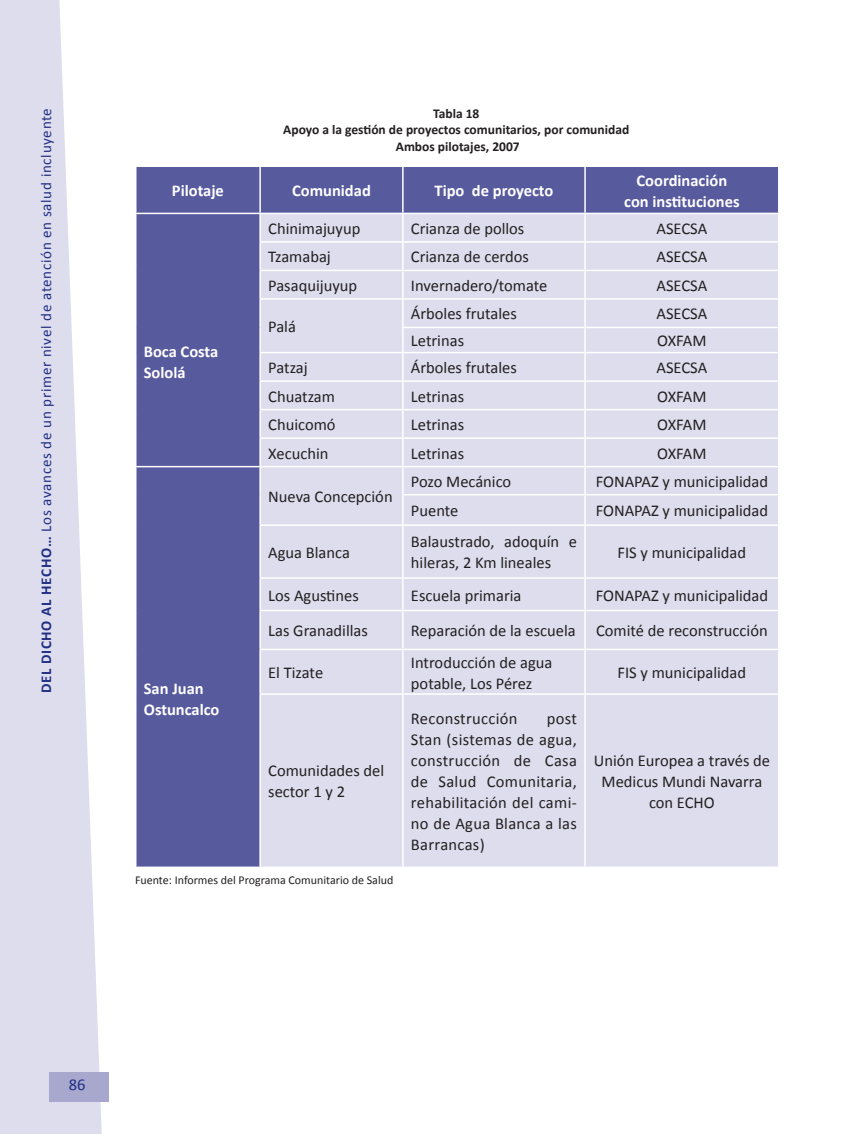
<style>
.page{position:relative;width:864px;height:1134px;background:#fff}
.page>*{position:absolute;margin:0;border:0;box-sizing:border-box;transform-origin:0 0}
.TEXTO_gral{font:16.5px/21px "Calibri";color:#231f20}
.TEXTO_gral-2{font:700 16.5px "Calibri";color:#fff}
.TEXTO_gral-3{font:16.5px "Calibri";letter-spacing:.02em;color:#231f20}
.t1{font:16.5px "Calibri";color:#202e84}
.t2{font:15px "Calibri";letter-spacing:.045em;color:#202e84}
.TITULO_GRAFICA{font:700 13.5px "Calibri";color:#231f20}
.LLAMADAS{font:12px "Calibri";color:#231f20}
.s1{font-weight:700}
</style>
<div class="page">
<svg style="left:0;top:0;width:102px;height:1134px;fill:#dddded"></svg>
<div style="left:49px;top:1072px;width:60px;height:29px;background:#a8a7ce"></div>
<div style="left:136px;top:495px;width:123px;height:372px;background:#585a9e"></div>
<div style="left:261px;top:495px;width:517px;height:372px;background:#dddded"></div>
<svg style="left:135px;top:166px;width:644px;height:329px;background:#b7b7d6"></svg>
<hr style="left:260px;top:466px;width:143px;height:1px;background:#fff">
<hr style="left:259px;top:467px;width:2px;height:28px;background:#fff">
<hr style="left:403px;top:466px;width:182px;height:1px;background:#fff">
<hr style="left:402px;top:467px;width:2px;height:27px;background:#fff">
<hr style="left:585px;top:466px;width:195px;height:1px;background:#fff">
<hr style="left:584px;top:467px;width:2px;height:27px;background:#fff">
<hr style="left:778px;top:467px;width:2px;height:27px;background:#fff">
<hr style="left:402px;top:494px;width:183px;height:1px;background:#fff">
<hr style="left:402px;top:495px;width:2px;height:29px;background:#fff">
<hr style="left:585px;top:494px;width:195px;height:1px;background:#fff">
<hr style="left:584px;top:495px;width:2px;height:29px;background:#fff">
<hr style="left:259px;top:524px;width:144px;height:2px;background:#fff">
<hr style="left:403px;top:524px;width:182px;height:2px;background:#fff">
<hr style="left:402px;top:526px;width:2px;height:51px;background:#fff">
<hr style="left:585px;top:524px;width:195px;height:2px;background:#fff">
<hr style="left:584px;top:526px;width:2px;height:51px;background:#fff">
<hr style="left:259px;top:577px;width:144px;height:2px;background:#fff">
<hr style="left:403px;top:577px;width:182px;height:2px;background:#fff">
<hr style="left:402px;top:579px;width:2px;height:31px;background:#fff">
<hr style="left:585px;top:577px;width:195px;height:2px;background:#fff">
<hr style="left:584px;top:579px;width:2px;height:31px;background:#fff">
<hr style="left:259px;top:610px;width:144px;height:1px;background:#fff">
<hr style="left:403px;top:610px;width:182px;height:1px;background:#fff">
<hr style="left:402px;top:611px;width:2px;height:38px;background:#fff">
<hr style="left:585px;top:610px;width:195px;height:1px;background:#fff">
<hr style="left:584px;top:611px;width:2px;height:38px;background:#fff">
<hr style="left:259px;top:649px;width:144px;height:1px;background:#fff">
<hr style="left:403px;top:649px;width:182px;height:1px;background:#fff">
<hr style="left:402px;top:650px;width:2px;height:43px;background:#fff">
<hr style="left:585px;top:649px;width:195px;height:1px;background:#fff">
<hr style="left:584px;top:650px;width:2px;height:43px;background:#fff">
<hr style="left:259px;top:693px;width:144px;height:2px;background:#fff">
<hr style="left:403px;top:693px;width:182px;height:2px;background:#fff">
<hr style="left:402px;top:695px;width:2px;height:172px;background:#fff">
<hr style="left:585px;top:693px;width:195px;height:2px;background:#fff">
<hr style="left:584px;top:695px;width:2px;height:172px;background:#fff">
<p class="t2" style="left:37px;top:693px;width:587px;rotate:-90deg"><span class="s1">DEL DICHO AL HECHO…</span> Los avances de un primer nivel de atención en salud incluyente</p>
<p class="TITULO_GRAFICA" style="left:433px;top:105px;width:48px">Tabla 18</p>
<p class="TITULO_GRAFICA" style="left:283px;top:121px;width:348px">Apoyo a la gestión de proyectos comunitarios, por comunidad</p>
<p class="TITULO_GRAFICA" style="left:396px;top:138px;width:125px">Ambos pilotajes, 2007</p>
<p class="TEXTO_gral-2" style="left:637px;top:170px;width:92px">Coordinación</p>
<p class="TEXTO_gral-2" style="left:624px;top:191px;width:117px">con instituciones</p>
<p class="TEXTO_gral-2" style="left:172px;top:180px;width:53px">Pilotaje</p>
<p class="TEXTO_gral-2" style="left:292px;top:180px;width:80px">Comunidad</p>
<p class="TEXTO_gral-2" style="left:435px;top:180px;width:120px">Tipo de proyecto</p>
<p class="TEXTO_gral" style="left:268px;top:217px;width:94px">Chinimajuyup</p>
<p class="TEXTO_gral" style="left:411px;top:217px;width:115px">Crianza de pollos</p>
<p class="TEXTO_gral" style="left:657px;top:217px;width:52px">ASECSA</p>
<p class="TEXTO_gral" style="left:268px;top:246px;width:64px">Tzamabaj</p>
<p class="TEXTO_gral" style="left:411px;top:246px;width:119px">Crianza de cerdos</p>
<p class="TEXTO_gral" style="left:657px;top:246px;width:52px">ASECSA</p>
<p class="TEXTO_gral" style="left:268px;top:274px;width:90px">Pasaquijuyup</p>
<p class="TEXTO_gral" style="left:411px;top:274px;width:138px">Invernadero/tomate</p>
<p class="TEXTO_gral" style="left:657px;top:274px;width:52px">ASECSA</p>
<p class="TEXTO_gral" style="left:268px;top:315px;width:29px">Palá</p>
<p class="TEXTO_gral" style="left:411px;top:303px;width:107px">Árboles frutales</p>
<p class="TEXTO_gral" style="left:657px;top:303px;width:52px">ASECSA</p>
<p class="TEXTO_gral" style="left:411px;top:329px;width:55px">Letrinas</p>
<p class="TEXTO_gral" style="left:657px;top:329px;width:51px">OXFAM</p>
<p class="TEXTO_gral-2" style="left:144px;top:341px;width:76px">Boca Costa</p>
<p class="TEXTO_gral-2" style="left:144px;top:362px;width:43px">Sololá</p>
<p class="TEXTO_gral" style="left:268px;top:356px;width:41px">Patzaj</p>
<p class="TEXTO_gral" style="left:411px;top:356px;width:107px">Árboles frutales</p>
<p class="TEXTO_gral" style="left:657px;top:356px;width:52px">ASECSA</p>
<p class="TEXTO_gral" style="left:268px;top:385px;width:68px">Chuatzam</p>
<p class="TEXTO_gral" style="left:411px;top:385px;width:55px">Letrinas</p>
<p class="TEXTO_gral" style="left:657px;top:385px;width:51px">OXFAM</p>
<p class="TEXTO_gral" style="left:268px;top:413px;width:69px">Chuicomó</p>
<p class="TEXTO_gral" style="left:411px;top:413px;width:55px">Letrinas</p>
<p class="TEXTO_gral" style="left:657px;top:413px;width:51px">OXFAM</p>
<p class="TEXTO_gral" style="left:268px;top:442px;width:62px">Xecuchin</p>
<p class="TEXTO_gral" style="left:411px;top:442px;width:55px">Letrinas</p>
<p class="TEXTO_gral" style="left:657px;top:442px;width:51px">OXFAM</p>
<p class="TEXTO_gral" style="left:411px;top:470px;width:102px">Pozo Mecánico</p>
<p class="TEXTO_gral" style="left:596px;top:470px;width:174px">FONAPAZ y municipalidad</p>
<p class="TEXTO_gral" style="left:411px;top:499px;width:49px">Puente</p>
<p class="TEXTO_gral" style="left:596px;top:499px;width:174px">FONAPAZ y municipalidad</p>
<p class="TEXTO_gral" style="left:268px;top:485px;width:126px">Nueva Concepción</p>
<p class="TEXTO_gral" style="left:268px;top:541px;width:83px">Agua Blanca</p>
<p class="TEXTO_gral" style="left:411px;top:531px;width:167px">Balaustrado, adoquín e hileras, 2 Km lineales</p>
<p class="TEXTO_gral" style="left:618px;top:541px;width:130px">FIS y municipalidad</p>
<p class="TEXTO_gral" style="left:268px;top:584px;width:92px">Los Agustines</p>
<p class="TEXTO_gral" style="left:411px;top:584px;width:112px">Escuela primaria</p>
<p class="TEXTO_gral" style="left:596px;top:584px;width:174px">FONAPAZ y municipalidad</p>
<p class="TEXTO_gral" style="left:268px;top:619px;width:101px">Las Granadillas</p>
<p class="TEXTO_gral" style="left:411px;top:619px;width:166px">Reparación de la escuela</p>
<p class="TEXTO_gral" style="left:596px;top:619px;width:173px">Comité de reconstrucción</p>
<p class="TEXTO_gral" style="left:268px;top:661px;width:56px">El Tizate</p>
<p class="TEXTO_gral" style="left:411px;top:651px;width:143px">Introducción de agua</p>
<p class="TEXTO_gral" style="left:411px;top:672px;width:123px">potable, Los Pérez</p>
<p class="TEXTO_gral" style="left:618px;top:661px;width:130px">FIS y municipalidad</p>
<p class="TEXTO_gral-2" style="left:144px;top:678px;width:61px">San Juan</p>
<p class="TEXTO_gral-2" style="left:144px;top:699px;width:77px">Ostuncalco</p>
<p class="TEXTO_gral-3" style="left:411px;top:708px;width:108px">Reconstrucción</p>
<p class="TEXTO_gral" style="left:411px;top:707px;width:167px;text-align:justify;text-indent:136px">post Stan (sistemas de agua, construcción de Casa de Salud Comunitaria, rehabilitación del cami&shy;no de Agua Blanca a las Barrancas)</p>
<p class="TEXTO_gral" style="left:594px;top:749px;width:178px">Unión Europea a través de</p>
<p class="TEXTO_gral" style="left:602px;top:770px;width:162px;text-align:center">Medicus Mundi Navarra con ECHO</p>
<p class="TEXTO_gral" style="left:268px;top:760px;width:118px">Comunidades del</p>
<p class="TEXTO_gral" style="left:268px;top:781px;width:78px">sector 1 y 2</p>
<p class="LLAMADAS" style="left:135px;top:873px;width:260px">Fuente: Informes del Programa Comunitario de Salud</p>
<p class="t1" style="left:69px;top:1074px;width:18px">86</p>
</div>
